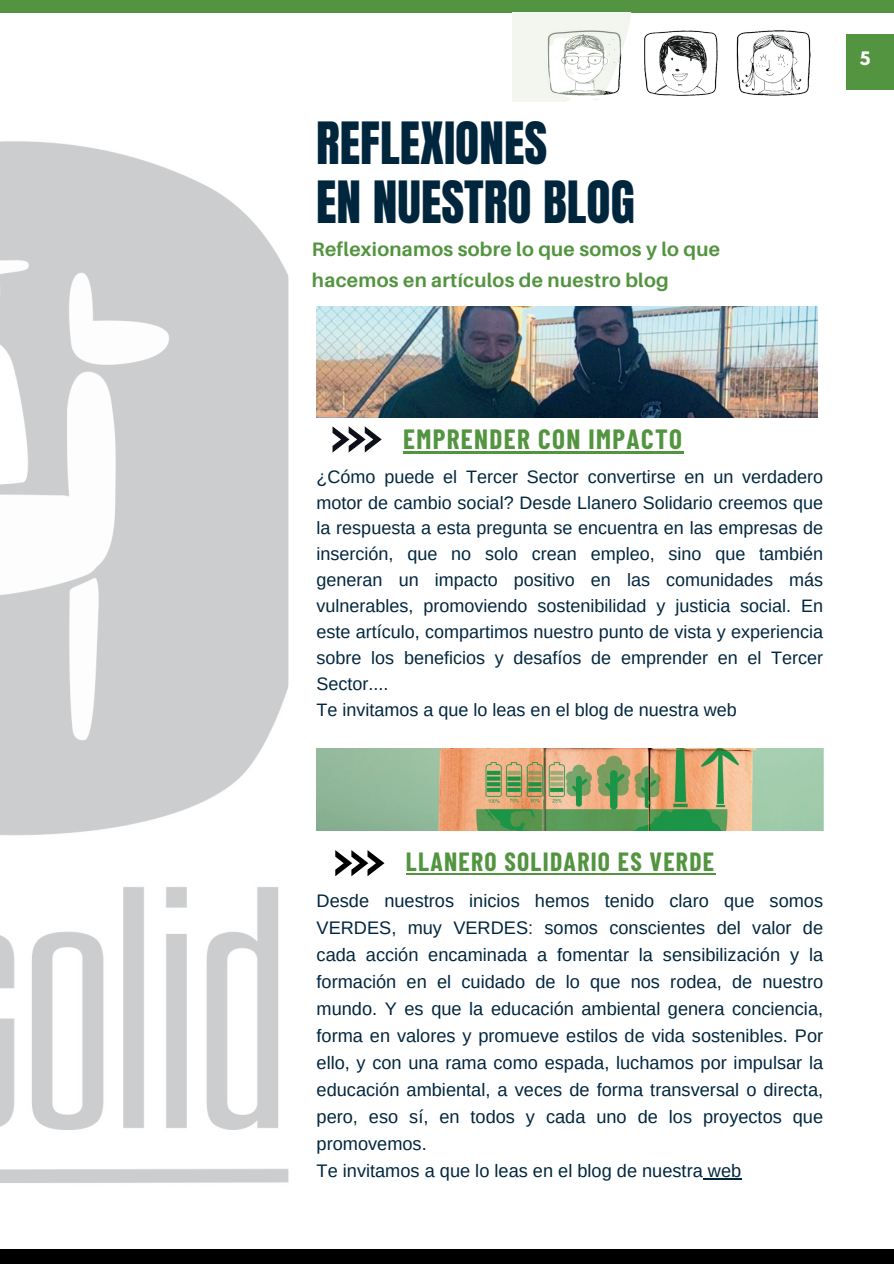
<style>
.page{position:relative;width:894px;height:1264px;background:#fff}
.page>*{position:absolute;margin:0;border:0;box-sizing:border-box;transform-origin:0 0}
.t1{font:49.5px/58.5px "Anton";color:#00263e}
.t2{font:700 27.15px "Barlow Condensed";letter-spacing:.05em;color:#52943f}
.t3{font:700 25.65px "Barlow Condensed";letter-spacing:.05em;color:#52943f}
.t4{font:700 19.5px/31.5px "Aileron";letter-spacing:.015em;color:#52943f}
.t5{font:18.15px/27px "Arimo";color:#00263e}
.t6{font:18px/25.8px "Arimo";color:#00263e}
.t7{font:700 16.5px "League Spartan";color:#fff}
</style>
<div class="page">
<img style="left:0;top:12px;width:288px;height:1171px">
<svg style="left:332px;top:426px;width:49px;height:26px"></svg>
<div style="left:0;top:0;width:893px;height:12px;background:#52943f"></div>
<div style="left:0;top:1249px;width:893px;height:14px;background:#000"></div>
<svg style="left:335px;top:850px;width:49px;height:26px"></svg>
<div style="left:846px;top:34px;width:47px;height:55px;background:#52943f"></div>
<img style="left:316px;top:306px;width:501px;height:111px">
<img style="left:316px;top:749px;width:507px;height:81px">
<hr style="left:702px;top:1178px;width:39px;height:1px;background:#00263e">
<hr style="left:403px;top:451px;width:280px;height:2px;background:#52943f">
<hr style="left:406px;top:873px;width:309px;height:2px;background:#52943f">
<img style="left:512px;top:13px;width:299px;height:89px">
<h1 class="t1" style="left:316px;top:118px;width:320px">REFLEXIONES<br>EN NUESTRO BLOG</h1>
<p class="t4" style="left:312px;top:233px;width:409px">Reflexionamos sobre lo que somos y lo que hacemos en artículos de nuestro blog</p>
<p class="t7" style="left:859px;top:46px;width:12px">5</p>
<h2 class="t2" style="left:403px;top:420px;width:280px">EMPRENDER CON IMPACTO</h2>
<p class="t6" style="left:316px;top:463px;width:508px">¿Cómo puede el Tercer Sector convertirse en un verdadero motor de cambio social? Desde Llanero Solidario creemos que la respuesta a esta pregunta se encuentra en las empresas de inserción, que no solo crean empleo, sino que también generan un impacto positivo en las comunidades más vulnerables, promoviendo sostenibilidad y justicia social. En este artículo, compartimos nuestro punto de vista y experiencia sobre los beneficios y desafíos de emprender en el Tercer Sector....<br>Te invitamos a que lo leas en el blog de nuestra web</p>
<h3 class="t3" style="left:406px;top:844px;width:310px">LLANERO SOLIDARIO ES VERDE</h3>
<p class="t5" style="left:316px;top:887px;width:508px">Desde nuestros inicios hemos tenido claro que somos VERDES, muy VERDES: somos conscientes del valor de cada acción encaminada a fomentar la sensibilización y la formación en el cuidado de lo que nos rodea, de nuestro mundo. Y es que la educación ambiental genera conciencia, forma en valores y promueve estilos de vida sostenibles. Por ello, y con una rama como espada, luchamos por impulsar la educación ambiental, a veces de forma transversal o directa, pero, eso sí, en todos y cada uno de los proyectos que promovemos.<br>Te invitamos a que lo leas en el blog de nuestra web</p>
</div>
